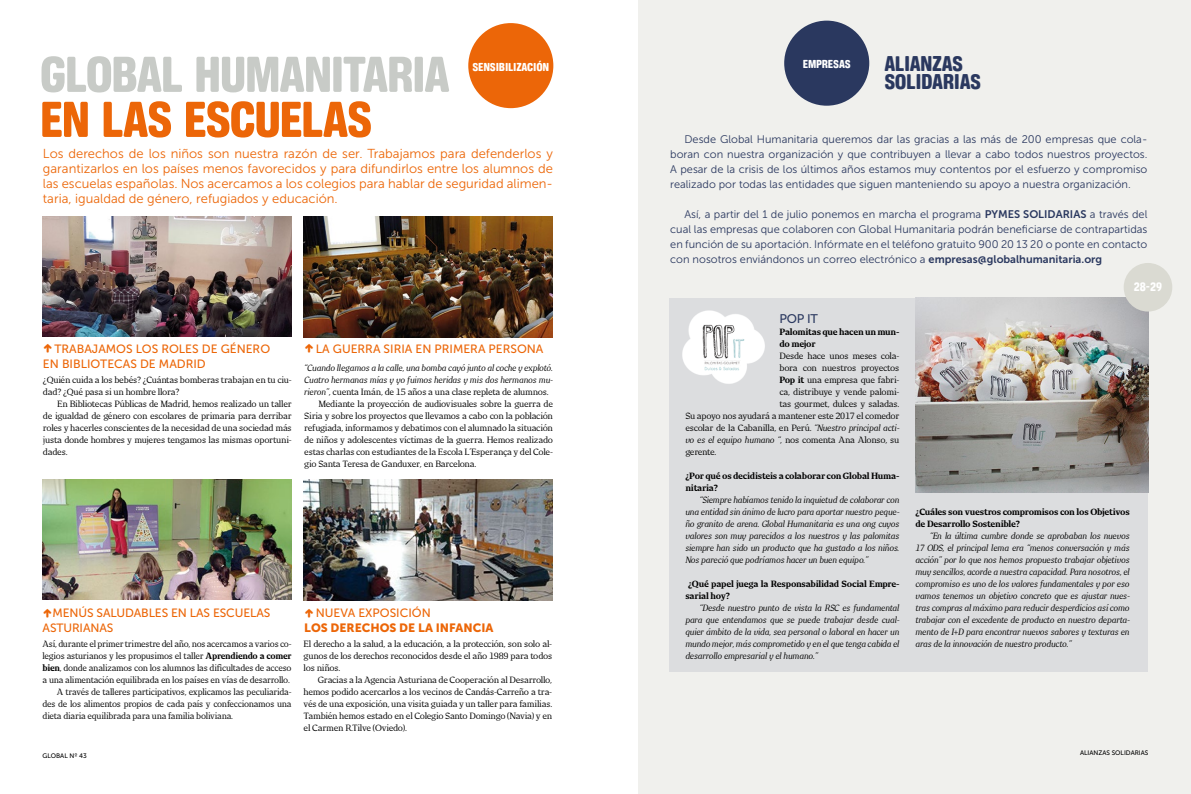
<style>
.page{position:relative;width:1191px;height:794px;background:#fff}
.page>*{position:absolute;margin:0;border:0;box-sizing:border-box;transform-origin:0 0}
.t1{font:61px "Ketchupa";letter-spacing:-.035em;color:#c8cbc7}
.t2{font:61px "Ketchupa";letter-spacing:-.03em;color:#ec6608}
.t3{font:25.9px "Ketchupa";letter-spacing:-.02em;color:#2a385f}
.t4{font:15px "Ketchupa";color:#fff}
.t5{font:14px "Ketchupa";color:#fff}
.t6{font:13px/15px "Museo Sans 300";color:#ec6608;text-align:justify}
.t7{font:12.5px "Museo Sans 500";color:#2a385f}
.t8{font:12px/15px "Museo Sans 500";color:#ec6608}
.t9{font:12px "Museo Sans 900";color:#ec6608}
.t10{font:11px/15px "Museo Sans 300";color:#2a385f;text-align:justify}
.t11{font:11px "Museo Sans 700";color:#2a385f}
.t12{font:8.5px/12px "New June Serif";letter-spacing:-.02em;color:#000;text-align:justify}
.t13{font:italic 8.5px/12px "New June Serif";letter-spacing:-.02em;color:#000;text-align:justify}
.t14{font:700 8.5px/12px "New June Serif";letter-spacing:-.02em;color:#000}
.t15{font:8.5px "New June Serif";letter-spacing:-.045em;color:#000}
.t16{font:6.5px "Museo Sans 500";color:#000}
.s1{font-style:italic}
.s2{font-weight:700}
.s3{font-family:"Museo Sans 700"}
</style>
<div class="page">
<div style="left:468px;top:23px;width:85px;height:85px;background:#ec6608;border-radius:50%"></div>
<img style="left:43px;top:216px;width:249px;height:121px">
<img style="left:304px;top:216px;width:249px;height:121px">
<img style="left:43px;top:479px;width:249px;height:121px">
<img style="left:304px;top:479px;width:249px;height:121px">
<div style="left:638px;top:0;width:553px;height:794px;background:#f0f0ed"></div>
<div style="left:784px;top:21px;width:85px;height:85px;background:#2a385f;border-radius:50%"></div>
<div style="left:669px;top:298px;width:479px;height:373px;background:#dcdddf"></div>
<img style="left:915px;top:298px;width:233px;height:194px">
<img style="left:682px;top:310px;width:83px;height:74px">
<div style="left:1123px;top:263px;width:49px;height:48px;background:#dadad2;border-radius:50%"></div>
<h1 class="t1" style="left:40px;top:43px;width:412px">Global Humanitaria</h1>
<h1 class="t2" style="left:40px;top:88px;width:335px">en las escuelas</h1>
<h3 class="t5" style="left:472px;top:59px;width:6px">SENSIBILI</h3>
<h3 class="t5" style="left:516px;top:59px;width:12px">ZACIÓN</h3>
<p class="t6" style="left:43px;top:146px;width:511px">Los derechos de los niños son nuestra razón de ser. Trabajamos para defenderlos y garantizarlos en los países menos favorecidos y para difundirlos entre los alumnos de las escuelas españolas. Nos acercamos a los colegios para hablar de seguridad alimen&shy;taria, igualdad de género, refugiados y educación.</p>
<h3 class="t8" style="left:43px;top:341px;width:229px;text-indent:11px">TRABAJAMOS LOS ROLES DE GÉNERO<br>EN BIBLIOTECAS DE MADRID</h3>
<p class="t12" style="left:43px;top:374px;width:250px">¿Quién cuida a los bebés? ¿Cuántas bomberas trabajan en tu ciu&shy;dad? ¿Qué pasa si un hombre llora?</p>
<p class="t12" style="left:43px;top:398px;width:250px;text-indent:14px">En Bibliotecas Públicas de Madrid, hemos realizado un taller de igualdad de género con escolares de primaria para derribar roles y hacerles conscientes de la necesidad de una sociedad más justa donde hombres y mujeres tengamos las mismas oportuni&shy;dades.</p>
<h3 class="t8" style="left:316px;top:341px;width:229px">LA GUERRA SIRIA EN PRIMERA PERSONA</h3>
<p class="t13" style="left:304px;top:362px;width:250px">“Cuando llegamos a la calle, una bomba cayó junto al coche y explotó.</p>
<p class="t13" style="left:304px;top:374px;width:250px">Cuatro hermanas mías y yo fuimos heridas y mis dos hermanos mu-</p>
<p class="t12" style="left:304px;top:386px;width:246px"><span class="s1">rieron”</span>, cuenta Imán, de 15 años a una clase repleta de alumnos.</p>
<p class="t12" style="left:318px;top:398px;width:236px">Mediante la proyección de audiovisuales sobre la guerra de</p>
<p class="t12" style="left:304px;top:410px;width:250px">Siria y sobre los proyectos que llevamos a cabo con la población</p>
<p class="t12" style="left:304px;top:422px;width:250px">refugiada, informamos y debatimos con el alumnado la situación</p>
<p class="t12" style="left:304px;top:434px;width:250px">de niños y adolescentes víctimas de la guerra. Hemos realizado</p>
<p class="t12" style="left:304px;top:446px;width:250px">estas charlas con estudiantes de la Escola L’Esperança y del Cole-</p>
<p class="t12" style="left:304px;top:458px;width:173px">gio Santa Teresa de Ganduxer, en Barcelona.</p>
<h3 class="t8" style="left:43px;top:605px;width:229px;text-indent:10px">MENÚS SALUDABLES EN LAS ESCUELAS<br>ASTURIANAS</h3>
<p class="t12" style="left:43px;top:638px;width:250px">Así, durante el primer trimestre del año, nos acercamos a varios co-</p>
<p class="t12" style="left:43px;top:650px;width:250px">legios asturianos y les propusimos el taller <span class="s2">Aprendiendo a comer</span></p>
<p class="t12" style="left:43px;top:662px;width:250px"><span class="s2">bien</span>, donde analizamos con los alumnos las dificultades de acceso</p>
<p class="t12" style="left:43px;top:674px;width:249px">a una alimentación equilibrada en los países en vías de desarrollo.</p>
<p class="t12" style="left:57px;top:686px;width:236px">A través de talleres participativos, explicamos las peculiarida-</p>
<p class="t12" style="left:43px;top:698px;width:250px">des de los alimentos propios de cada país y confeccionamos una</p>
<p class="t12" style="left:43px;top:710px;width:192px">dieta diaria equilibrada para una familia boliviana.</p>
<p class="t16" style="left:43px;top:752px;width:46px">GLOBAL Nº 43</p>
<h3 class="t8" style="left:316px;top:605px;width:117px">NUEVA EXPOSICIÓN</h3>
<h3 class="t9" style="left:304px;top:621px;width:191px">LOS DERECHOS DE LA INFANCIA</h3>
<p class="t12" style="left:303px;top:638px;width:250px">El derecho a la salud, a la educación, a la protección, son solo al&shy;gunos de los derechos reconocidos desde el año 1989 para todos los niños.</p>
<p class="t12" style="left:303px;top:674px;width:250px;text-indent:14px">Gracias a la Agencia Asturiana de Cooperación al Desarrollo, hemos podido acercarlos a los vecinos de Candás-Carreño a tra&shy;vés de una exposición, una visita guiada y un taller para familias.<br>También hemos estado en el Colegio Santo Domingo (Navia) y en el Carmen R.Tilve (Oviedo).</p>
<h3 class="t5" style="left:802px;top:57px;width:32px">EMPRESAS</h3>
<h2 class="t3" style="left:884px;top:50px;width:80px">alianzas</h2>
<h2 class="t3" style="left:884px;top:68px;width:98px">solidarias</h2>
<p class="t10" style="left:670px;top:132px;width:479px;text-indent:14px">Desde Global Humanitaria queremos dar las gracias a las más de 200 empresas que cola&shy;boran con nuestra organización y que contribuyen a llevar a cabo todos nuestros proyectos.<br>A pesar de la crisis de los últimos años estamos muy contentos por el esfuerzo y compromiso realizado por todas las entidades que siguen manteniendo su apoyo a nuestra organización.</p>
<p class="t10" style="left:684px;top:207px;width:308px">Así, a partir del 1 de julio ponemos en marcha el programa <span class="s3">PYMES</span></p>
<p class="t11" style="left:1023px;top:208px;width:22px">SOLIDARIAS</p>
<p class="t10" style="left:670px;top:207px;width:479px;text-indent:419px">a través del cual las empresas que colaboren con Global Humanitaria podrán beneficiarse de contrapartidas en función de su aportación. Infórmate en el teléfono gratuito 900 20 13 20 o ponte en contacto con nosotros enviándonos un correo electrónico a <span class="s3">empresas@globalhumanitaria.org</span></p>
<h3 class="t7" style="left:779px;top:312px;width:40px">POP IT</h3>
<p class="t14" style="left:779px;top:326px;width:121px">Palomitas que hacen un mun&shy;do mejor</p>
<p class="t12" style="left:779px;top:350px;width:121px">Desde hace unos meses cola-</p>
<p class="t12" style="left:779px;top:362px;width:122px">bora con nuestros proyectos</p>
<p class="t12" style="left:779px;top:374px;width:122px"><span class="s2">Pop it</span> una empresa que fabri-</p>
<p class="t12" style="left:779px;top:386px;width:121px">ca, distribuye y vende palomi-</p>
<p class="t12" style="left:779px;top:398px;width:122px">tas gourmet, dulces y saladas.</p>
<p class="t12" style="left:685px;top:410px;width:216px">Su apoyo nos ayudará a mantener este 2017 el comedor</p>
<p class="t12" style="left:685px;top:422px;width:216px">escolar de la Cabanilla, en Perú. <span class="s1">“Nuestro principal acti-</span></p>
<p class="t12" style="left:685px;top:434px;width:215px"><span class="s1">vo es el equipo humano “,</span> nos comenta Ana Alonso, su</p>
<p class="t15" style="left:685px;top:447px;width:33px">gerente.</p>
<p class="t14" style="left:685px;top:470px;width:216px">¿Por qué os decidisteis a colaborar con Global Huma&shy;nitaria?</p>
<p class="t13" style="left:685px;top:494px;width:216px;text-indent:14px">“Siempre habíamos tenido la inquietud de colaborar con una entidad sin ánimo de lucro para aportar nuestro peque&shy;ño granito de arena. Global Humanitaria es una ong cuyos valores son muy parecidos a los nuestros y las palomitas siempre han sido un producto que ha gustado a los niños.<br>Nos pareció que podríamos hacer un buen equipo.”</p>
<p class="t14" style="left:685px;top:578px;width:216px;text-indent:3px">¿Qué papel juega la Responsabilidad Social Empre&shy;sarial hoy?</p>
<p class="t13" style="left:685px;top:602px;width:216px;text-indent:14px">“Desde nuestro punto de vista la RSC es fundamental para que entendamos que se puede trabajar desde cual&shy;quier ámbito de la vida, sea personal o laboral en hacer un mundo mejor, más comprometido y en el que tenga cabida el desarrollo empresarial y el humano.”</p>
<h3 class="t4" style="left:1133px;top:279px;width:30px">28-29</h3>
<p class="t14" style="left:915px;top:506px;width:216px">¿Cuáles son vuestros compromisos con los Objetivos de Desarrollo Sostenible?</p>
<p class="t13" style="left:915px;top:530px;width:216px;text-indent:14px">“En la última cumbre donde se aprobaban los nuevos 17 ODS, el principal lema era “menos conversación y más acción” por lo que nos hemos propuesto trabajar objetivos muy sencillos, acorde a nuestra capacidad. Para nosotros, el compromiso es uno de los valores fundamentales y por eso vamos tenemos un objetivo concreto que es ajustar nues&shy;tras compras al máximo para reducir desperdicios así como trabajar con el excedente de producto en nuestro departa&shy;mento de I+D para encontrar nuevos sabores y texturas en aras de la innovación de nuestro producto.”</p>
<p class="t16" style="left:1080px;top:749px;width:70px">ALIANZAS SOLIDARIAS</p>
</div>
